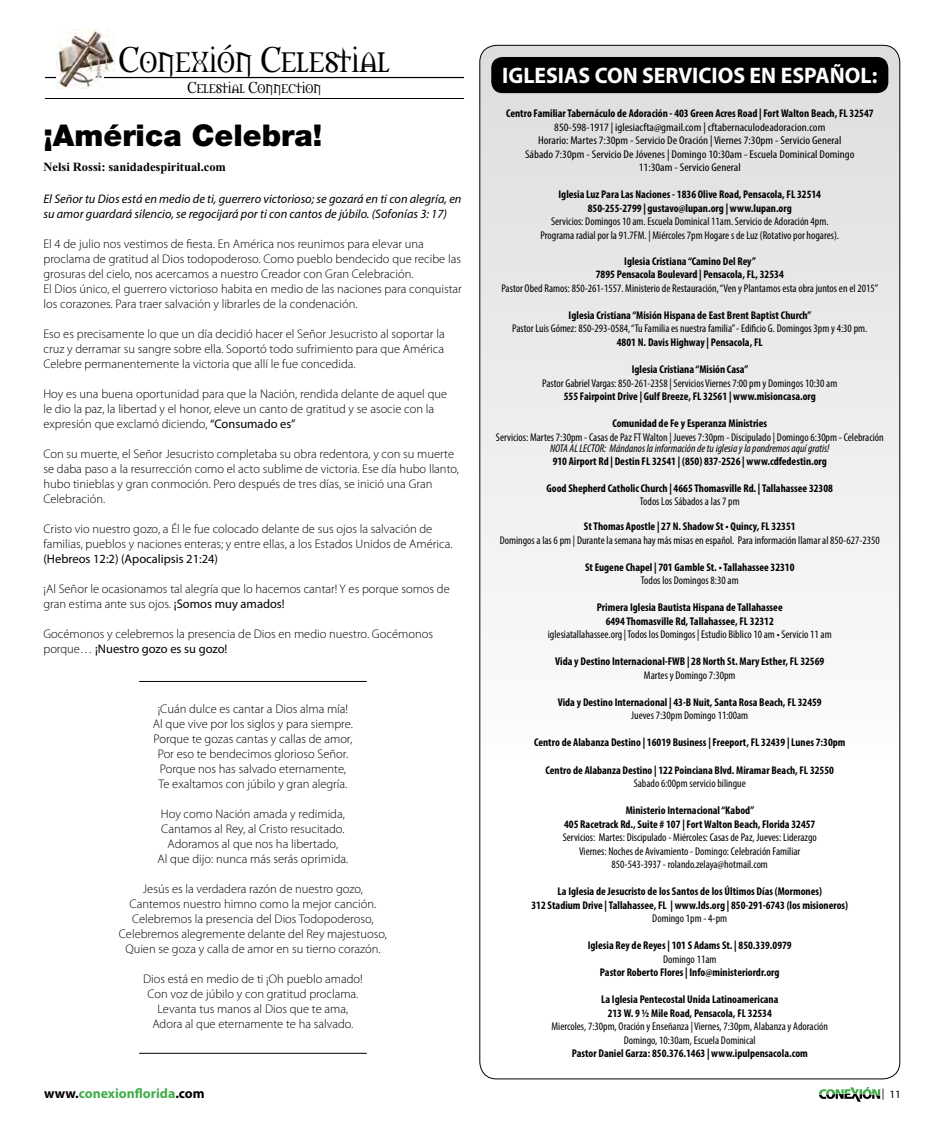
<style>
.page{position:relative;width:945px;height:1125px;background:#fff}
.page>*{position:absolute;margin:0;border:0;box-sizing:border-box;transform-origin:0 0}
.t1{font:33.12px "Morpheus";color:#000}
.t2{font:900 30px "Helvetica Neue";color:#000}
.t3{font:700 22.5px "Myriad Pro";color:#fff}
.t4{font:14.75px "Morpheus";color:#000}
.t5{font:700 13.75px "Myriad Pro";color:#41ad49}
.t6{font:300 12.5px/15px "Myriad Pro";color:#000}
.t7{font:italic 12.5px/15px "Myriad Pro";color:#000}
.t8{font:700 12.5px "Times New Roman";color:#000}
.t9{font:12.5px "Myriad Pro";color:#000}
.t10{font:700 condensed 11.25px/13.5px "Myriad Pro";color:#000;text-align:center}
.t11{font:condensed 11.25px/13.5px "Myriad Pro";color:#000;text-align:center}
.t12{font:condensed 11.25px/13.5px "Myriad Pro";color:#000;text-align:center;scale:1.1 1}
.t13{font:italic condensed 11.25px "Myriad Pro";color:#000}
.t14{font:11.25px "Myriad Pro";color:#000}
.s1{font-weight:400}
.s2{color:#000}
</style>
<div class="page">
<svg style="left:819px;top:1087px;width:61px;height:15px"></svg>
<img style="left:57px;top:30px;width:58px;height:58px">
<hr style="left:104px;top:77px;width:360px;height:1px;background:#000">
<hr style="left:45px;top:98px;width:419px;height:1px;background:#000">
<svg style="left:480px;top:45px;width:420px;height:1034px"></svg>
<div style="left:491px;top:57px;width:397px;height:36px;background:#000;border-radius:11px"></div>
<hr style="left:139px;top:681px;width:228px;height:1px;background:#000">
<hr style="left:139px;top:1053px;width:228px;height:1px;background:#000">
<h1 class="t1" style="left:119px;top:34px;width:273px">CONEXIÓN CELESTIAL</h1>
<p class="t4" style="left:188px;top:76px;width:135px">CELESTIAL CONNECTION</p>
<h2 class="t2" style="left:43px;top:118px;width:280px">¡América Celebra!</h2>
<p class="t8" style="left:43px;top:160px;width:184px">Nelsi Rossi: sanidadespiritual.com</p>
<p class="t7" style="left:43px;top:191px;width:420px">El Señor tu Dios está en medio de ti, guerrero victorioso; se gozará en ti con alegría, en su amor guardará silencio, se regocijará por ti con cantos de júbilo. (Sofonías 3: 17)</p>
<p class="t6" style="left:43px;top:237px;width:420px">El 4 de julio nos vestimos de fiesta. En América nos reunimos para elevar una proclama de gratitud al Dios todopoderoso. Como pueblo bendecido que recibe las grosuras del cielo, nos acercamos a nuestro Creador con Gran Celebración.<br>El Dios único, el guerrero victorioso habita en medio de las naciones para conquistar los corazones. Para traer salvación y librarles de la condenación.</p>
<p class="t6" style="left:43px;top:327px;width:403px;text-align:justify">Eso es precisamente lo que un día decidió hacer el Señor Jesucristo al soportar la cruz y derramar su sangre sobre ella. Soportó todo sufrimiento para que América Celebre permanentemente la victoria que allí le fue concedida.</p>
<p class="t6" style="left:43px;top:387px;width:405px">Hoy es una buena oportunidad para que la Nación, rendida delante de aquel que le dio la paz, la libertad y el honor, eleve un canto de gratitud y se asocie con la expresión que exclamó diciendo, <span class="s1">“Consumado es”</span></p>
<p class="t6" style="left:43px;top:447px;width:417px">Con su muerte, el Señor Jesucristo completaba su obra redentora, y con su muerte se daba paso a la resurrección como el acto sublime de victoria. Ese día hubo llanto, hubo tinieblas y gran conmoción. Pero después de tres días, se inició una Gran Celebración.</p>
<p class="t6" style="left:43px;top:522px;width:411px">Cristo vio nuestro gozo, a Él le fue colocado delante de sus ojos la salvación de familias, pueblos y naciones enteras; y entre ellas, a los Estados Unidos de América.</p>
<p class="t9" style="left:43px;top:551px;width:176px">(Hebreos 12:2) (Apocalipsis 21:24)</p>
<p class="t6" style="left:43px;top:582px;width:408px">¡Al Señor le ocasionamos tal alegría que lo hacemos cantar! Y es porque somos de gran estima ante sus ojos. <span class="s1">¡Somos muy amados!</span></p>
<p class="t6" style="left:43px;top:627px;width:391px">Gocémonos y celebremos la presencia de Dios en medio nuestro. Gocémonos porque… <span class="s1">¡Nuestro gozo es su gozo!</span></p>
<p class="t6" style="left:153px;top:702px;width:202px;text-align:center">¡Cuán dulce es cantar a Dios alma mía!<br>Al que vive por los siglos y para siempre.<br>Porque te gozas cantas y callas de amor, Por eso te bendecimos glorioso Señor.<br>Porque nos has salvado eternamente, Te exaltamos con júbilo y gran alegría.</p>
<p class="t6" style="left:158px;top:807px;width:192px;text-align:center">Hoy como Nación amada y redimida, Cantamos al Rey, al Cristo resucitado.<br>Adoramos al que nos ha libertado,<br>Al que dijo: nunca más serás oprimida.</p>
<p class="t6" style="left:119px;top:882px;width:270px;text-align:center">Jesús es la verdadera razón de nuestro gozo, Cantemos nuestro himno como la mejor canción.<br>Celebremos la presencia del Dios Todopoderoso, Celebremos alegremente delante del Rey majestuoso, Quien se goza y calla de amor en su tierno corazón.</p>
<p class="t6" style="left:143px;top:972px;width:221px;text-align:center">Dios está en medio de ti ¡Oh pueblo amado!<br>Con voz de júbilo y con gratitud proclama.<br>Levanta tus manos al Dios que te ama, Adora al que eternamente te ha salvado.</p>
<h3 class="t3" style="left:502px;top:61px;width:377px">IGLESIAS CON SERVICIOS EN ESPAÑOL:</h3>
<p class="t10" style="left:506px;top:107px;width:369px">Centro Familiar Tabernáculo de Adoración - 403 Green Acres Road | Fort Walton Beach, FL 32547</p>
<p class="t12" style="left:525px;top:120px;width:301px">850-598-1917 | iglesiacfta@gmail.com | cftabernaculodeadoracion.com<br>Horario: Martes 7:30pm - Servicio De Oración | Viernes 7:30pm - Servicio General Sábado 7:30pm - Servicio De Jóvenes | Domingo 10:30am - Escuela Dominical Domingo 11:30am - Servicio General</p>
<p class="t10" style="left:559px;top:188px;width:264px">Iglesia Luz Para Las Naciones - 1836 Olive Road, Pensacola, FL 32514<br>850-255-2799 | gustavo@lupan.org | www.lupan.org</p>
<p class="t11" style="left:541px;top:215px;width:300px">Servicios: Domingos 10 am. Escuela Dominical 11am. Servicio de Adoración 4pm.<br>Programa radial por la 91.7FM. | Miércoles 7pm Hogare s de Luz (Rotativo por hogares).</p>
<p class="t10" style="left:596px;top:254px;width:189px">Iglesia Cristiana “Camino Del Rey”<br>7895 Pensacola Boulevard | Pensacola, FL, 32534</p>
<p class="t11" style="left:501px;top:281px;width:378px">Pastor Obed Ramos: 850-261-1557. Ministerio de Restauración, “Ven y Plantamos esta obra juntos en el 2015”</p>
<p class="t10" style="left:569px;top:308px;width:244px">Iglesia Cristiana “Misión Hispana de East Brent Baptist Church”</p>
<p class="t11" style="left:512px;top:322px;width:357px">Pastor Luis Gómez: 850-293-0584, “Tu Familia es nuestra familia” - Edificio G. Domingos 3pm y 4:30 pm.</p>
<p class="t10" style="left:617px;top:335px;width:147px">4801 N. Davis Highway | Pensacola, FL</p>
<p class="t10" style="left:632px;top:362px;width:118px">Iglesia Cristiana “Misión Casa”</p>
<p class="t11" style="left:542px;top:376px;width:297px">Pastor Gabriel Vargas: 850-261-2358 | Servicios Viernes 7:00 pm y Domingos 10:30 am</p>
<p class="t10" style="left:564px;top:389px;width:254px">555 Fairpoint Drive | Gulf Breeze, FL 32561 | www.misioncasa.org</p>
<p class="t10" style="left:612px;top:416px;width:156px">Comunidad de Fe y Esperanza Ministries</p>
<p class="t11" style="left:496px;top:430px;width:389px">Servicios: Martes 7:30pm - Casas de Paz FT Walton | Jueves 7:30pm - Discipulado | Domingo 6:30pm - Celebración</p>
<p class="t13" style="left:550px;top:441px;width:281px">NOTA AL LECTOR: Mándanos la información de tu iglesia y la pondremos aquí gratis!</p>
<p class="t10" style="left:553px;top:455px;width:276px">910 Airport Rd | Destin FL 32541 | (850) 837-2526 | www.cdfedestin.org</p>
<p class="t10" style="left:547px;top:482px;width:288px">Good Shepherd Catholic Church | 4665 Thomasville Rd. | Tallahassee 32308</p>
<p class="t11" style="left:640px;top:494px;width:101px">Todos Los Sábados a las 7 pm</p>
<p class="t10" style="left:584px;top:519px;width:213px">St Thomas Apostle | 27 N. Shadow St • Quincy, FL 32351</p>
<p class="t11" style="left:500px;top:533px;width:382px">Domingos a las 6 pm | Durante la semana hay más misas en español. Para información llamar al 850-627-2350</p>
<p class="t10" style="left:585px;top:560px;width:211px">St Eugene Chapel | 701 Gamble St. • Tallahassee 32310</p>
<p class="t11" style="left:641px;top:574px;width:99px">Todos los Domingos 8:30 am</p>
<p class="t10" style="left:597px;top:601px;width:187px">Primera Iglesia Bautista Hispana de Tallahassee<br>6494 Thomasville Rd, Tallahassee, FL 32312</p>
<p class="t11" style="left:548px;top:628px;width:285px">iglesiatallahassee.org | Todos los Domingos | Estudio Biblico 10 am • Servicio 11 am</p>
<p class="t10" style="left:555px;top:655px;width:271px">Vida y Destino Internacional-FWB | 28 North St. Mary Esther, FL 32569</p>
<p class="t11" style="left:644px;top:668px;width:93px">Martes y Domingo 7:30pm</p>
<p class="t10" style="left:558px;top:695px;width:265px">Vida y Destino Internacional | 43-B Nuit, Santa Rosa Beach, FL 32459</p>
<p class="t11" style="left:631px;top:709px;width:118px">Jueves 7:30pm Domingo 11:00am</p>
<p class="t10" style="left:534px;top:736px;width:313px">Centro de Alabanza Destino | 16019 Business | Freeport, FL 32439 | Lunes 7:30pm</p>
<p class="t10" style="left:546px;top:763px;width:290px">Centro de Alabanza Destino | 122 Poinciana Blvd. Miramar Beach, FL 32550</p>
<p class="t11" style="left:634px;top:776px;width:114px">Sabado 6:00pm servicio bilingue</p>
<p class="t10" style="left:564px;top:803px;width:253px">Ministerio Internacional “Kabod”<br>405 Racetrack Rd., Suite # 107 | Fort Walton Beach, Florida 32457</p>
<p class="t11" style="left:563px;top:830px;width:256px">Servicios: Martes: Discipulado - Miércoles: Casas de Paz, Jueves: Liderazgo<br>Viernes: Noches de Avivamiento - Domingo: Celebración Familiar<br>850-543-3937 - rolando.zelaya@hotmail.com</p>
<p class="t10" style="left:531px;top:884px;width:318px">La Iglesia de Jesucristo de los Santos de los Últimos Días (Mormones)<br>312 Stadium Drive | Tallahassee, FL | www.lds.org | 850-291-6743 (los misioneros)</p>
<p class="t11" style="left:652px;top:911px;width:76px">Domingo 1pm - 4-pm</p>
<p class="t10" style="left:588px;top:938px;width:205px">Iglesia Rey de Reyes | 101 S Adams St. | 850.339.0979</p>
<p class="t11" style="left:663px;top:952px;width:55px">Domingo 11am</p>
<p class="t10" style="left:600px;top:965px;width:181px">Pastor Roberto Flores | Info@ministeriordr.org</p>
<p class="t10" style="left:601px;top:992px;width:179px">La Iglesia Pentecostal Unida Latinoamericana<br>213 W. 9 ½ Mile Road, Pensacola, FL 32534</p>
<p class="t11" style="left:552px;top:1019px;width:278px">Miercoles, 7:30pm, Oración y Enseñanza | Viernes, 7:30pm, Alabanza y Adoración<br>Domingo, 10:30am, Escuela Dominical</p>
<p class="t10" style="left:572px;top:1046px;width:238px">Pastor Daniel Garza: 850.376.1463 | www.ipulpensacola.com</p>
<p class="t5" style="left:44px;top:1084px;width:162px"><span class="s2">www.</span>conexionflorida<span class="s2">.com</span></p>
<p class="t14" style="left:882px;top:1087px;width:21px">| 11</p>
</div>
